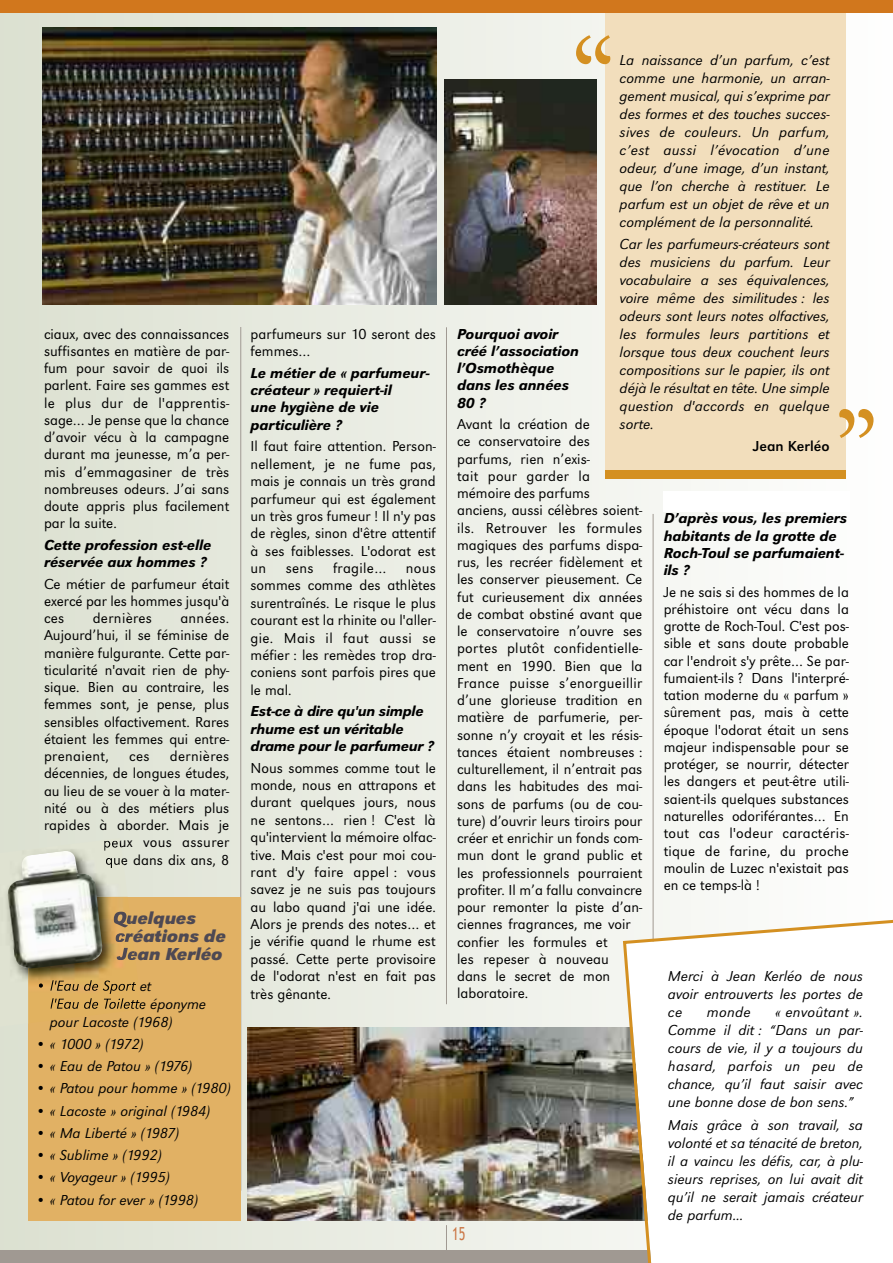
<style>
.page{position:relative;width:893px;height:1263px;background:#fff}
.page>*{position:absolute;margin:0;border:0;box-sizing:border-box;transform-origin:0 0}
.t1{font:italic 700 18px/18px "URW Grotesk T";color:#4e4953}
.t2{font:18px "Trebuchet MS";color:#cb7746;scale:.7 1}
.t3{font:15px/17.2px "URW Grotesk T Ligh";color:#000;text-align:justify}
.t4{font:15px/18px "URW Grotesk T Ligh Ital";color:#000;text-align:justify}
.t5{font:italic 500 15px/17.2px "URW Grotesk T";color:#000}
.t6{font:15px "URW Grotesk T Ligh";letter-spacing:.02em;color:#000}
.t7{font:15px "URW Grotesk T Ligh Ital";letter-spacing:-.03em;color:#000}
.t8{font:15px "URW Grotesk T";color:#000}
</style>
<div class="page">
<div style="left:0;top:0;width:893px;height:1254px;background:linear-gradient(to right,#dbdfcf,#fefefd)"></div>
<img style="left:445px;top:80px;width:152px;height:224px">
<hr style="left:446px;top:327px;width:1px;height:677px;background:#a09992">
<img style="left:248px;top:1028px;width:373px;height:192px">
<hr style="left:653px;top:514px;width:1px;height:677px;background:#a09992">
<div style="left:605px;top:5px;width:240px;height:470px;background:#f2debc"></div>
<div style="left:0;top:0;width:893px;height:13px;background:#d1771d"></div>
<div style="left:0;top:1250px;width:893px;height:13px;background:#a09992"></div>
<hr style="left:240px;top:327px;width:1px;height:864px;background:#a09992">
<hr style="left:446px;top:1225px;width:1px;height:38px;background:#a09992">
<div style="left:605px;top:470px;width:240px;height:8px;background:#d49021"></div>
<svg style="left:839px;top:409px;width:34px;height:29px"></svg>
<svg style="left:576px;top:35px;width:34px;height:29px"></svg>
<img style="left:43px;top:28px;width:393px;height:276px">
<svg style="left:621px;top:915px;width:272px;height:348px"></svg>
<div style="left:28px;top:897px;width:213px;height:323px;background:#e1b164"></div>
<img style="left:0;top:838px;width:128px;height:190px">
<img style="left:104px;top:841px;width:18px;height:10px">
<img style="left:106px;top:855px;width:18px;height:13px">
<img style="left:28px;top:897px;width:100px;height:126px">
<img style="left:114px;top:911px;width:17px;height:17px">
<img style="left:115px;top:930px;width:18px;height:12px">
<img style="left:117px;top:947px;width:19px;height:13px">
<img style="left:39px;top:980px;width:97px;height:14px">
<img style="left:50px;top:998px;width:92px;height:11px">
<svg style="left:50px;top:1017px;width:7px;height:3px"></svg>
<img style="left:7px;top:850px;width:96px;height:119px">
<div style="left:663px;top:491px;width:186px;height:21px;background:#fff"></div>
<p class="t3" style="left:44px;top:325px;width:187px">ciaux, avec des connaissances suffisantes en matière de par&shy;fum pour savoir de quoi ils parlent. Faire ses gammes est le plus dur de l'apprentis&shy;sage… Je pense que la chance d’avoir vécu à la campagne durant ma jeunesse, m’a per&shy;mis d’emmagasiner de très nombreuses odeurs. J’ai sans doute appris plus facilement par la suite.</p>
<p class="t5" style="left:44px;top:536px;width:169px">Cette profession est-elle réservée aux hommes ?</p>
<p class="t3" style="left:44px;top:575px;width:187px">Ce métier de parfumeur était exercé par les hommes jusqu'à ces</p>
<p class="t3" style="left:44px;top:609px;width:187px;text-indent:136px">années.<br>Aujourd’hui, il se féminise de manière fulgurante. Cette par&shy;ticularité n'avait rien de phy&shy;sique. Bien au contraire, les femmes sont, je pense, plus sensibles olfactivement. Rares étaient les femmes qui entre&shy;prenaient,</p>
<p class="t6" style="left:93px;top:609px;width:61px">dernières</p>
<p class="t3" style="left:44px;top:747px;width:187px;text-align:right">dernières<br>décennies, de longues études, au lieu de se vouer à la mater&shy;nité ou à des métiers plus rapides à aborder. Mais je peux vous assurer<br>que dans dix ans, 8</p>
<p class="t3" style="left:129px;top:747px;width:22px">ces</p>
<p class="t1" style="left:113px;top:909px;width:115px">Quelques créations de<br>Jean Kerléo</p>
<p class="t4" style="left:50px;top:1012px;width:124px">pour Lacoste (1968)</p>
<p class="t7" style="left:36px;top:1035px;width:109px">• « 1000 » (1972)</p>
<p class="t4" style="left:36px;top:1057px;width:158px">• « Eau de Patou » (1976)</p>
<p class="t4" style="left:36px;top:1079px;width:196px">• « Patou pour homme » (1980)</p>
<p class="t4" style="left:36px;top:1101px;width:176px">• « Lacoste » original (1984)</p>
<p class="t4" style="left:36px;top:1124px;width:145px">• « Ma Liberté » (1987)</p>
<p class="t4" style="left:36px;top:1146px;width:127px">• « Sublime » (1992)</p>
<p class="t4" style="left:36px;top:1168px;width:135px">• « Voyageur » (1995)</p>
<p class="t4" style="left:36px;top:1190px;width:164px">• « Patou for ever » (1998)</p>
<p class="t3" style="left:251px;top:325px;width:187px">parfumeurs sur 10 seront des femmes…</p>
<p class="t5" style="left:251px;top:364px;width:181px">Le métier de « parfumeur&shy;créateur » requiert-il<br>une hygiène de vie particulière ?</p>
<p class="t3" style="left:251px;top:437px;width:187px">Il faut faire attention. Person&shy;nellement, je ne fume pas, mais je connais un très grand parfumeur qui est également un très gros fumeur ! Il n'y pas de règles, sinon d'être attentif à ses faiblesses. L'odorat est un</p>
<p class="t3" style="left:286px;top:559px;width:29px">sens</p>
<p class="t6" style="left:333px;top:559px;width:55px">fragile…</p>
<p class="t3" style="left:251px;top:559px;width:187px;text-indent:155px">nous sommes comme des athlètes surentraînés. Le risque le plus courant est la rhinite ou l'aller&shy;gie. Mais il faut aussi se méfier : les remèdes trop dra&shy;coniens sont parfois pires que le mal.</p>
<p class="t5" style="left:251px;top:702px;width:185px">Est-ce à dire qu'un simple rhume est un véritable drame pour le parfumeur ?</p>
<p class="t3" style="left:251px;top:759px;width:187px">Nous sommes comme tout le monde, nous en attrapons et durant quelques jours, nous ne sentons… rien ! C'est là qu'intervient la mémoire olfac&shy;tive. Mais c'est pour moi cou&shy;rant d'y faire appel : vous savez je ne suis pas toujours au labo quand j'ai une idée.<br>Alors je prends des notes… et je vérifie quand le rhume est passé. Cette perte provisoire de l'odorat n'est en fait pas très gênante.</p>
<p class="t4" style="left:620px;top:50px;width:212px">La naissance d’un parfum, c’est comme une harmonie, un arran&shy;gement musical, qui s’exprime par des formes et des touches succes&shy;sives de couleurs. Un parfum, c’est aussi l’évocation d’une odeur, d’une image, d’un instant, que l’on cherche à restituer. Le parfum est un objet de rêve et un complément de la personnalité.</p>
<p class="t4" style="left:620px;top:235px;width:211px">Car les parfumeurs-créateurs sont des musiciens du parfum. Leur vocabulaire a ses équivalences, voire même des similitudes : les odeurs sont leurs notes olfactives, les formules leurs partitions et lorsque tous deux couchent leurs compositions sur le papier, ils ont déjà le résultat en tête. Une simple question d'accords en quelque sorte.</p>
<p class="t8" style="left:753px;top:437px;width:78px">Jean Kerléo</p>
<p class="t5" style="left:457px;top:325px;width:123px">Pourquoi avoir créé l’association l’Osmothèque dans les années<br>80 ?</p>
<p class="t3" style="left:457px;top:415px;width:187px;text-align:left">Avant la création de<br>ce conservatoire des parfums, rien n’exis-<br>tait pour garder la mémoire des parfums anciens, aussi célèbres soient&shy;ils. Retrouver les formules magiques des parfums dispa&shy;rus, les recréer fidèlement et les conserver pieusement. Ce fut curieusement dix années de combat obstiné avant que le conservatoire n’ouvre ses portes plutôt confidentielle&shy;ment en 1990. Bien que la<br>France puisse s’enorgueillir d’une glorieuse tradition en matière de parfumerie, per&shy;sonne n’y croyait et les résis&shy;tances étaient nombreuses : culturellement, il n’entrait pas dans les habitudes des mai&shy;sons de parfums (ou de cou&shy;ture) d’ouvrir leurs tiroirs pour créer et enrichir un fonds com&shy;mun dont le grand public et les professionnels pourraient profiter. Il m’a fallu convaincre pour remonter la piste d’an&shy;ciennes fragrances, me voir confier les formules et<br>les repeser à nouveau<br>dans le secret de mon laboratoire.</p>
<p class="t5" style="left:664px;top:510px;width:185px">D’après vous, les premiers habitants de la grotte de<br>Roch-Toul se parfumaient&shy;ils ?</p>
<p class="t3" style="left:664px;top:583px;width:187px">Je ne sais si des hommes de la préhistoire ont vécu dans la grotte de Roch-Toul. C'est pos&shy;sible et sans doute probable car l'endroit s'y prête… Se par&shy;fumaient-ils ? Dans l'interpré&shy;tation moderne du « parfum » sûrement pas, mais à cette époque l'odorat était un sens majeur indispensable pour se protéger, se nourrir, détecter les dangers et peut-être utili&shy;saient-ils quelques substances naturelles odoriférantes… En tout cas l'odeur caractéris&shy;tique de farine, du proche moulin de Luzec n'existait pas en ce temps-là !</p>
<p class="t4" style="left:668px;top:967px;width:197px">Merci à Jean Kerléo de nous avoir entrouverts les portes de ce</p>
<p class="t4" style="left:707px;top:1003px;width:45px">monde</p>
<p class="t4" style="left:668px;top:1003px;width:197px;text-indent:107px">« envoûtant ».<br>Comme il dit : “Dans un par&shy;cours de vie, il y a toujours du hasard, parfois un peu de chance, qu’il faut saisir avec une bonne dose de bon sens.”</p>
<p class="t4" style="left:668px;top:1115px;width:197px">Mais grâce à son travail, sa volonté et sa ténacité de breton, il a vaincu les défis, car, à plu&shy;sieurs reprises, on lui avait dit qu’il ne serait jamais créateur de parfum…</p>
<p class="t2" style="left:452px;top:1222px;width:20px">15</p>
</div>
